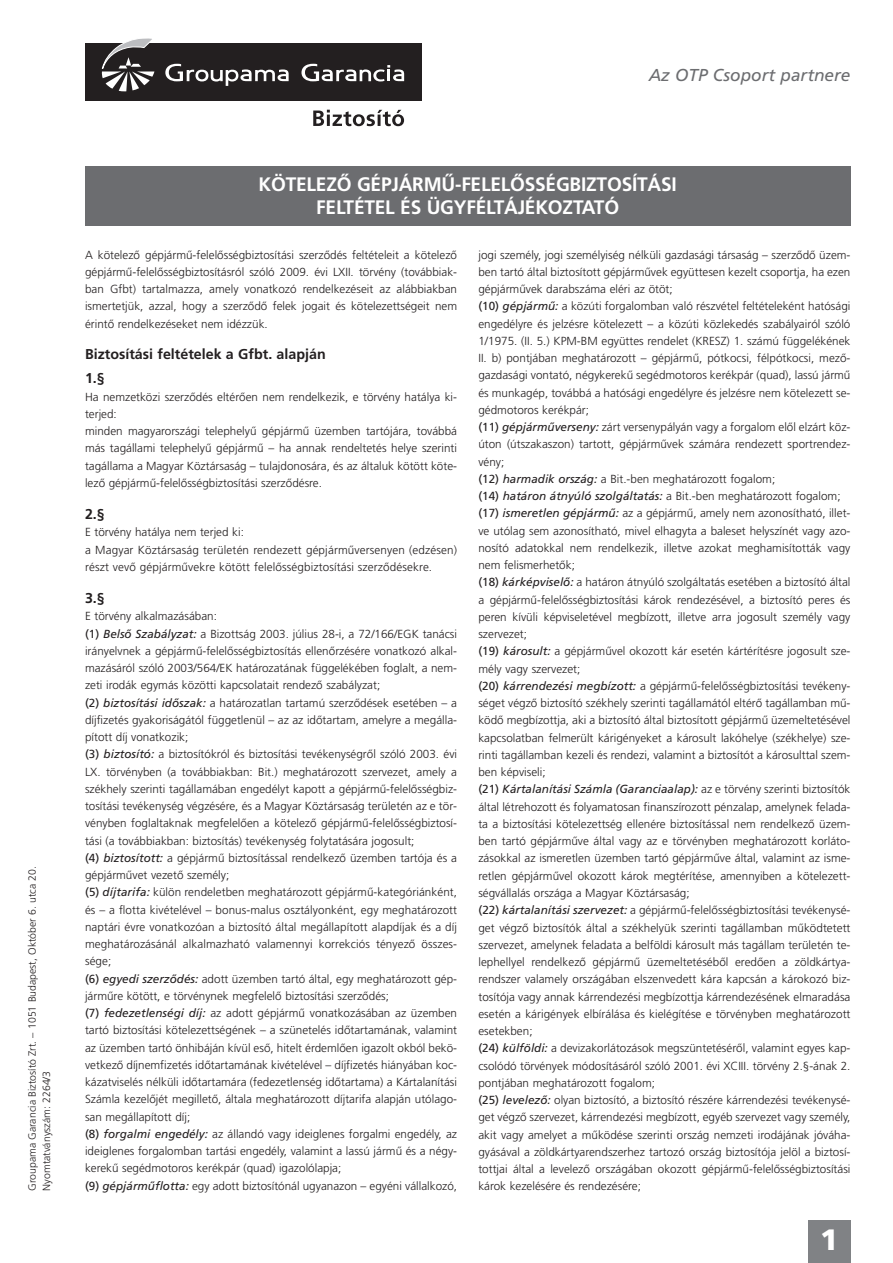
<style>
.page{position:relative;width:893px;height:1263px;background:#fff}
.page>*{position:absolute;margin:0;border:0;box-sizing:border-box;transform-origin:0 0}
.t1{font:700 29.4px "Frutiger M";color:#fff}
.t2{font:19.5px/23.4px "Frutiger M Medium";letter-spacing:-.01em;color:#fff;text-align:center}
.t3{font:italic 17.25px "Frutiger M";color:#6c6d70}
.t4{font:14.25px/24.8px "Frutiger M Medium";color:#231f20}
.t5{font:11.7px/17.2px "Frutiger M Light";color:#231f20}
.t6{font:italic 11.7px "Frutiger M";color:#231f20}
.t7{font:10.5px/14.2px "Frutiger M Light";color:#231f20}
.s1{font-family:"Frutiger M"}
.s2{font-family:"Frutiger M";font-style:italic}
.s3{font-style:normal}
.s4{font-family:"Frutiger M Light";font-style:normal}
</style>
<div class="page">
<div style="left:85px;top:43px;width:336px;height:58px;background:#231f20"></div>
<svg style="left:102px;top:38px;width:52px;height:53px"></svg>
<svg style="left:165px;top:64px;width:124px;height:22px"></svg>
<svg style="left:301px;top:64px;width:103px;height:17px"></svg>
<svg style="left:313px;top:110px;width:91px;height:16px"></svg>
<div style="left:85px;top:166px;width:765px;height:59px;background:#6c6d70"></div>
<div style="left:808px;top:1220px;width:42px;height:43px;background:#808285"></div>
<h3 class="t3" style="left:649px;top:68px;width:203px">Az OTP Csoport partnere</h3>
<p class="t7" style="left:26px;top:1191px;width:326px;rotate:-90deg">Groupama Garancia Biztosító Zrt. – 1051 Budapest, Október 6. utca 20.<br>Nyomtatványszám: 2264/3</p>
<h2 class="t2" style="left:259px;top:174px;width:420px">KÖTELEZÔ GÉPJÁRMÛ-FELELÔSSÉGBIZTOSÍTÁSI<br>FELTÉTEL ÉS ÜGYFÉLTÁJÉKOZTATÓ</h2>
<p class="t5" style="left:85px;top:247px;width:374px;text-align:justify">A kötelező gépjármű-felelősségbiztosítási szerződés feltételeit a kötelező gépjármű-felelősségbiztosításról szóló 2009. évi LXII. törvény (továbbiak&shy;ban Gfbt) tartalmazza, amely vonatkozó rendelkezéseit az alábbiakban ismertetjük, azzal, hogy a szerződő felek jogait és kötelezettségeit nem érintő rendelkezéseket nem idézzük.</p>
<p class="t4" style="left:85px;top:342px;width:242px">Biztosítási feltételek a Gfbt. alapján<br>1.§</p>
<p class="t5" style="left:85px;top:389px;width:374px">Ha nemzetközi szerződés eltérően nem rendelkezik, e törvény hatálya ki&shy;terjed:<br>minden magyarországi telephelyű gépjármű üzemben tartójára, továbbá más tagállami telephelyű gépjármű – ha annak rendeltetés helye szerinti tagállama a Magyar Köztársaság – tulajdonosára, és az általuk kötött köte&shy;lező gépjármű-felelősségbiztosítási szerződésre.</p>
<p class="t4" style="left:85px;top:503px;width:21px">2.§</p>
<p class="t5" style="left:85px;top:525px;width:374px">E törvény hatálya nem terjed ki:<br>a Magyar Köztársaság területén rendezett gépjárműversenyen (edzésen) részt vevő gépjárművekre kötött felelősségbiztosítási szerződésekre.</p>
<p class="t4" style="left:85px;top:587px;width:21px">3.§</p>
<p class="t5" style="left:85px;top:609px;width:374px">E törvény alkalmazásában:<br><span class="s1">(1)</span> <span class="s2">Belső Szabályzat:</span> a Bizottság 2003. július 28-i, a 72/166/EGK tanácsi irányelvnek a gépjármű-felelősségbiztosítás ellenőrzésére vonatkozó alkal&shy;mazásáról szóló 2003/564/EK határozatának függelékében foglalt, a nem&shy;zeti irodák egymás közötti kapcsolatait rendező szabályzat;<br><span class="s1">(2)</span> <span class="s2">biztosítási időszak:</span> a határozatlan tartamú szerződések esetében – a díjfizetés gyakoriságától függetlenül – az az időtartam, amelyre a megálla&shy;pított díj vonatkozik;<br><span class="s1">(3)</span> <span class="s2">biztosító:</span> a biztosítókról és biztosítási tevékenységről szóló 2003. évi LX. törvényben (a továbbiakban: Bit.) meghatározott szervezet, amely a székhely szerinti tagállamában engedélyt kapott a gépjármű-felelősségbiz&shy;tosítási tevékenység végzésére, és a Magyar Köztársaság területén az e tör&shy;vényben foglaltaknak megfelelően a kötelező gépjármű-felelősségbiztosí&shy;tási (a továbbiakban: biztosítás) tevékenység folytatására jogosult;<br><span class="s1">(4)</span> <span class="s2">biztosított:</span> a gépjármű biztosítással rendelkező üzemben tartója és a gépjárművet vezető személy;<br><span class="s1">(5)</span> <span class="s2">díjtarifa:</span> külön rendeletben meghatározott gépjármű-kategóriánként, és – a flotta kivételével – bonus-malus osztályonként, egy meghatározott naptári évre vonatkozóan a biztosító által megállapított alapdíjak és a díj meghatározásánál alkalmazható valamennyi korrekciós tényező összes&shy;sége;<br><span class="s1">(6)</span> <span class="s2">egyedi szerződés:</span> adott üzemben tartó által, egy meghatározott gép&shy;járműre kötött, e törvénynek megfelelő biztosítási szerződés;<br><span class="s1">(7)</span> <span class="s2">fedezetlenségi díj:</span> az adott gépjármű vonatkozásában az üzemben tartó biztosítási kötelezettségének – a szünetelés időtartamának, valamint az üzemben tartó önhibáján kívül eső, hitelt érdemlően igazolt okból bekö&shy;vetkező díjnemfizetés időtartamának kivételével – díjfizetés hiányában koc&shy;kázatviselés nélküli időtartamára (fedezetlenség időtartama) a Kártalanítási Számla kezelőjét megillető, általa meghatározott díjtarifa alapján utólago&shy;san megállapított díj;<br><span class="s1">(8)</span> <span class="s2">forgalmi engedély:</span> az állandó vagy ideiglenes forgalmi engedély, az ideiglenes forgalomban tartási engedély, valamint a lassú jármű és a négy&shy;kerekű segédmotoros kerékpár (quad) igazolólapja;<br><span class="s1">(9)</span> <span class="s2">gépjárműflotta:</span> egy adott biztosítónál ugyanazon – egyéni vállalkozó,</p>
<p class="t5" style="left:478px;top:247px;width:374px">jogi személy, jogi személyiség nélküli gazdasági társaság – szerződő üzem&shy;ben tartó által biztosított gépjárművek együttesen kezelt csoportja, ha ezen gépjárművek darabszáma eléri az ötöt;<br><span class="s1">(10)</span> <span class="s2">gépjármű:</span> a közúti forgalomban való részvétel feltételeként hatósági engedélyre és jelzésre kötelezett – a közúti közlekedés szabályairól szóló 1/1975. (II. 5.) KPM-BM együttes rendelet (KRESZ) 1. számú függelékének II. b) pontjában meghatározott – gépjármű, pótkocsi, félpótkocsi, mező&shy;gazdasági vontató, négykerekű segédmotoros kerékpár (quad), lassú jármű és munkagép, továbbá a hatósági engedélyre és jelzésre nem kötelezett se&shy;gédmotoros kerékpár;<br><span class="s1">(11)</span> <span class="s2">gépjárműverseny:</span> zárt versenypályán vagy a forgalom elől elzárt köz&shy;úton (útszakaszon) tartott, gépjárművek számára rendezett sportrendez&shy;vény;<br><span class="s1">(12)</span> <span class="s2">harmadik ország:</span> a Bit.-ben meghatározott fogalom;<br><span class="s1">(14)</span> <span class="s2">határon átnyúló szolgáltatás:</span> a Bit.-ben meghatározott fogalom; <span class="s1">(17)</span> <span class="s2">ismeretlen gépjármű:</span> az a gépjármű, amely nem azonosítható, illet&shy;ve utólag sem azonosítható, mivel elhagyta a baleset helyszínét vagy azo&shy;nosító adatokkal nem rendelkezik, illetve azokat meghamisították vagy nem felismerhetők;<br><span class="s1">(18)</span> <span class="s2">kárképviselő:</span> a határon átnyúló szolgáltatás esetében a biztosító által a gépjármű-felelősségbiztosítási károk rendezésével, a biztosító peres és peren kívüli képviseletével megbízott, illetve arra jogosult személy vagy szervezet;<br><span class="s1">(19)</span> <span class="s2">károsult:</span> a gépjárművel okozott kár esetén kártérítésre jogosult sze&shy;mély vagy szervezet;<br><span class="s1">(20)</span> <span class="s2">kárrendezési megbízott:</span> a gépjármű-felelősségbiztosítási tevékeny&shy;séget végző biztosító székhely szerinti tagállamától eltérő tagállamban mű&shy;ködő megbízottja, aki a biztosító által biztosított gépjármű üzemeltetésével kapcsolatban felmerült kárigényeket a károsult lakóhelye (székhelye) sze&shy;rinti tagállamban kezeli és rendezi, valamint a biztosítót a károsulttal szem&shy;ben képviseli;</p>
<p class="t6" style="left:478px;top:785px;width:374px"><span class="s3">(21)</span> Kártalanítási Számla (Garanciaalap): <span class="s4">az e törvény szerinti biztosítók</span></p>
<p class="t5" style="left:478px;top:799px;width:374px">által létrehozott és folyamatosan finanszírozott pénzalap, amelynek felada&shy;ta a biztosítási kötelezettség ellenére biztosítással nem rendelkező üzem&shy;ben tartó gépjárműve által vagy az e törvényben meghatározott korláto&shy;zásokkal az ismeretlen üzemben tartó gépjárműve által, valamint az isme&shy;retlen gépjárművel okozott károk megtérítése, amennyiben a kötelezett&shy;ségvállalás országa a Magyar Köztársaság;<br><span class="s1">(22)</span> <span class="s2">kártalanítási szervezet:</span> a gépjármű-felelősségbiztosítási tevékenysé&shy;get végző biztosítók által a székhelyük szerinti tagállamban működtetett szervezet, amelynek feladata a belföldi károsult más tagállam területén te&shy;lephellyel rendelkező gépjármű üzemeltetéséből eredően a zöldkártya&shy;rendszer valamely országában elszenvedett kára kapcsán a károkozó biz&shy;tosítója vagy annak kárrendezési megbízottja kárrendezésének elmaradása esetén a kárigények elbírálása és kielégítése e törvényben meghatározott esetekben;<br><span class="s1">(24)</span> <span class="s2">külföldi:</span> a devizakorlátozások megszüntetéséről, valamint egyes kap&shy;csolódó törvények módosításáról szóló 2001. évi XCIII. törvény 2.§-ának 2. pontjában meghatározott fogalom;<br><span class="s1">(25)</span> <span class="s2">levelező:</span> olyan biztosító, a biztosító részére kárrendezési tevékenysé&shy;get végző szervezet, kárrendezési megbízott, egyéb szervezet vagy személy, akit vagy amelyet a működése szerinti ország nemzeti irodájának jóváha&shy;gyásával a zöldkártyarendszerhez tartozó ország biztosítója jelöl a biztosí&shy;tottjai által a levelező országában okozott gépjármű-felelősségbiztosítási károk kezelésére és rendezésére;</p>
<h1 class="t1" style="left:820px;top:1227px;width:20px">1</h1>
</div>
